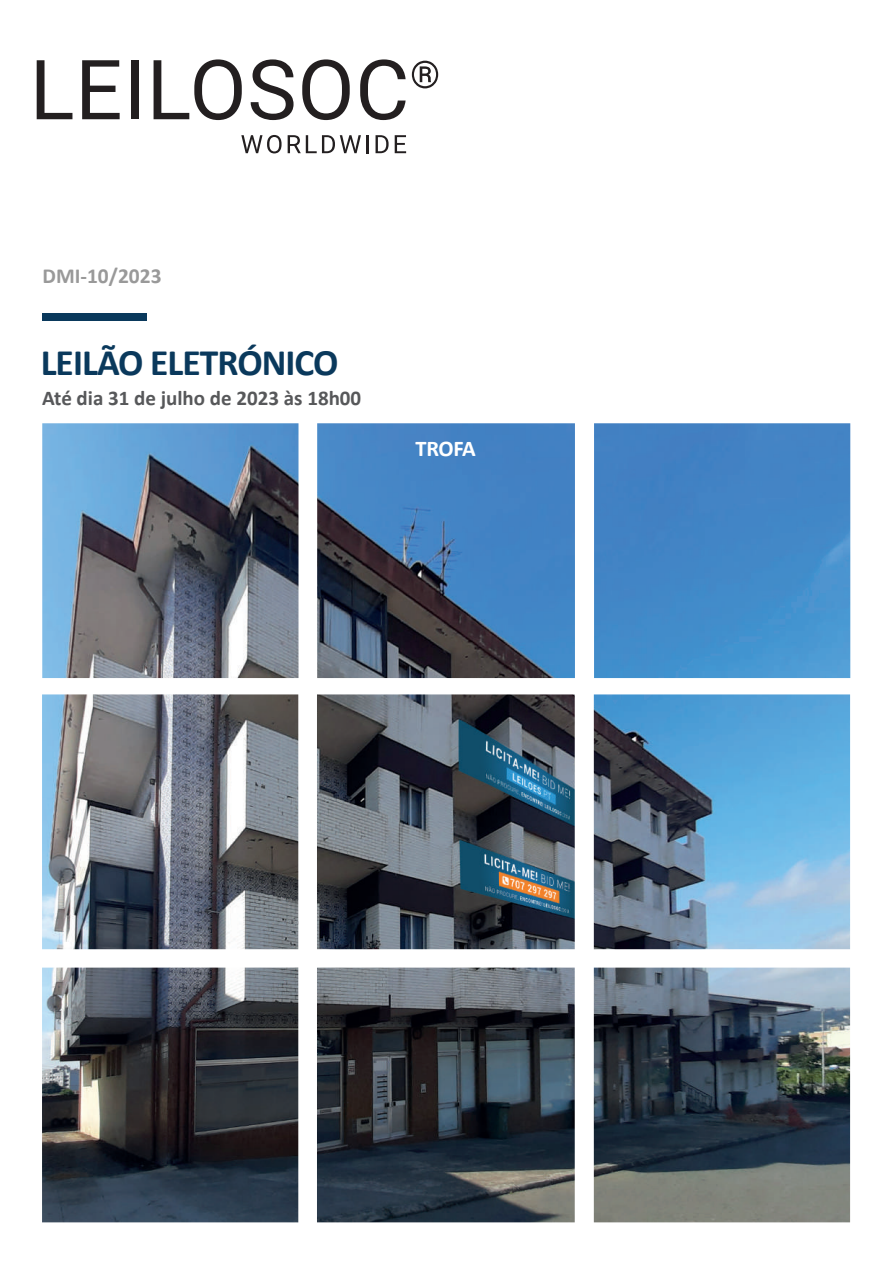
<style>
.page{position:relative;width:893px;height:1263px;background:#fff}
.page>*{position:absolute;margin:0;border:0;box-sizing:border-box;transform-origin:0 0}
.t1{font:700 37.5px "Calibri";letter-spacing:-.025em;color:#0a395c}
.t2{font:700 22.5px "Calibri";letter-spacing:-.02em;color:#fff}
.t3{font:700 21.45px "Calibri";color:#999}
.t4{font:700 21px "Calibri";color:#57585a}
</style>
<div class="page">
<img style="left:42px;top:423px;width:808px;height:799px">
<div style="left:43px;top:313px;width:104px;height:8px;background:#0a395c"></div>
<svg style="left:37px;top:60px;width:35px;height:59px"></svg>
<svg style="left:82px;top:60px;width:38px;height:59px"></svg>
<div style="left:131px;top:60px;width:7px;height:59px;background:#231f20"></div>
<svg style="left:154px;top:59px;width:88px;height:61px"></svg>
<svg style="left:251px;top:59px;width:43px;height:61px"></svg>
<svg style="left:302px;top:59px;width:48px;height:61px"></svg>
<svg style="left:360px;top:59px;width:46px;height:61px"></svg>
<svg style="left:412px;top:61px;width:26px;height:27px"></svg>
<svg style="left:241px;top:135px;width:41px;height:18px"></svg>
<svg style="left:288px;top:135px;width:73px;height:18px"></svg>
<hr style="left:366px;top:135px;width:3px;height:18px;background:#231f20">
<svg style="left:376px;top:135px;width:13px;height:18px"></svg>
<svg style="left:395px;top:135px;width:11px;height:18px"></svg>
<p class="t3" style="left:43px;top:260px;width:121px">DMI-10/2023</p>
<h1 class="t1" style="left:41px;top:336px;width:299px">LEILÃO ELETRÓNICO</h1>
<p class="t4" style="left:42px;top:384px;width:321px">Até dia 31 de julho de 2023 às 18h00</p>
<p class="t2" style="left:416px;top:433px;width:62px">TROFA</p>
</div>
